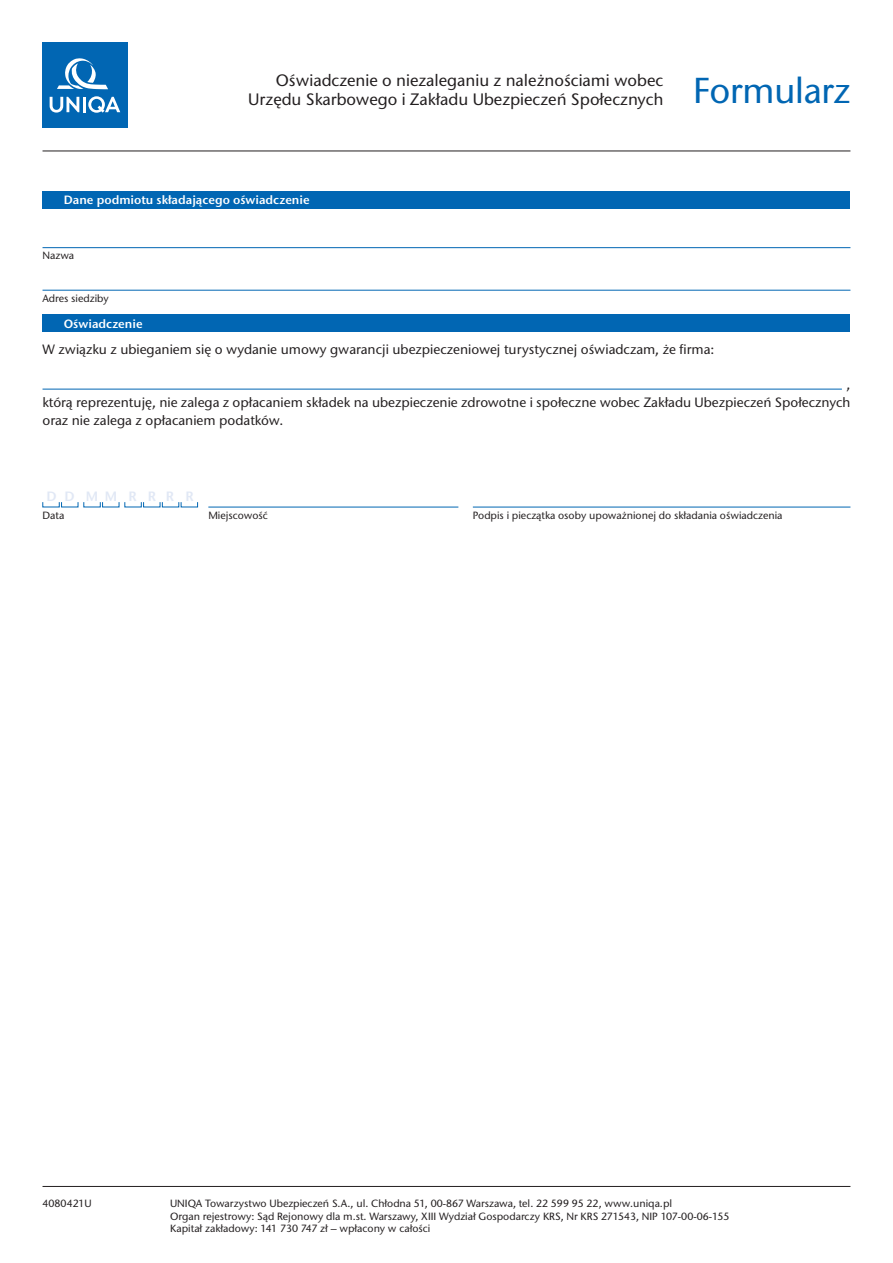
<style>
.page{position:relative;width:893px;height:1263px;background:#fff}
.page>*{position:absolute;margin:0;border:0;box-sizing:border-box;transform-origin:0 0}
.t1{font:500 16.5px/19.5px "Stone Sans ITC Pro";color:#231f20}
.t2{font:500 13.5px/18px "Stone Sans ITC Pro";color:#231f20;text-align:justify}
.t3{font:600 13.5px "Stone Sans ITC Pro";letter-spacing:.82em;color:#e1e8f5}
.t4{font:600 12px "Stone Sans ITC Pro";color:#fff}
.t5{font:500 10.5px/12.8px "Stone Sans ITC Pro";color:#231f20}
</style>
<div class="page">
<div style="left:43px;top:191px;width:807px;height:17px;background:#0166b3"></div>
<div style="left:43px;top:315px;width:807px;height:17px;background:#0166b3"></div>
<hr style="left:43px;top:247px;width:807px;height:1px;background:#0166b3">
<hr style="left:43px;top:290px;width:807px;height:1px;background:#0166b3">
<hr style="left:43px;top:389px;width:799px;height:1px;background:#0166b3">
<hr style="left:208px;top:507px;width:250px;height:1px;background:#0166b3">
<hr style="left:473px;top:507px;width:377px;height:1px;background:#0166b3">
<hr style="left:43px;top:1186px;width:807px;height:1px;background:#231f20">
<hr style="left:43px;top:151px;width:807px;height:1px;background:#231f20">
<div style="left:43px;top:43px;width:85px;height:85px;background:#0166b3"></div>
<svg style="left:50px;top:97px;width:29px;height:16px"></svg>
<hr style="left:83px;top:97px;width:3px;height:15px;background:#fff">
<svg style="left:88px;top:96px;width:32px;height:17px"></svg>
<svg style="left:57px;top:58px;width:51px;height:31px"></svg>
<h1 class="t1" style="left:248px;top:70px;width:604px;text-indent:28px">Oświadczenie o niezaleganiu z należnościami wobec<br>Urzędu Skarbowego i Zakładu Ubezpieczeń Społecznych <sup>Formularz</sup></h1>
<p class="t4" style="left:64px;top:193px;width:247px">Dane podmiotu składającego oświadczenie</p>
<p class="t5" style="left:43px;top:249px;width:33px">Nazwa</p>
<p class="t5" style="left:43px;top:292px;width:68px">Adres siedziby</p>
<p class="t2" style="left:43px;top:341px;width:673px">W związku z ubieganiem się o wydanie umowy gwarancji ubezpieczeniowej turystycznej oświadczam, że firma:</p>
<p class="t2" style="left:43px;top:376px;width:809px;text-indent:804px">, którą reprezentuję, nie zalega z opłacaniem składek na ubezpieczenie zdrowotne i społeczne wobec Zakładu Ubezpieczeń Społecznych oraz nie zalega z opłacaniem podatków.</p>
<p class="t4" style="left:64px;top:316px;width:80px">Oświadczenie</p>
<p class="t3" style="left:46px;top:488px;width:149px">DDMMRRRR</p>
<p class="t5" style="left:43px;top:509px;width:24px">Data</p>
<p class="t5" style="left:208px;top:509px;width:61px">Miejscowość</p>
<p class="t5" style="left:473px;top:509px;width:311px">Podpis i pieczątka osoby upoważnionej do składania oświadczenia</p>
<p class="t5" style="left:43px;top:1197px;width:51px">4080421U</p>
<p class="t5" style="left:170px;top:1197px;width:561px">UNIQA Towarzystwo Ubezpieczeń S.A., ul. Chłodna 51, 00-867 Warszawa, tel. 22 599 95 22, www.uniqa.pl<br>Organ rejestrowy: Sąd Rejonowy dla m.st. Warszawy, XIII Wydział Gospodarczy KRS, Nr KRS 271543, NIP 107-00-06-155<br>Kapitał zakładowy: 141 730 747 zł – wpłacony w całości</p>
</div>
